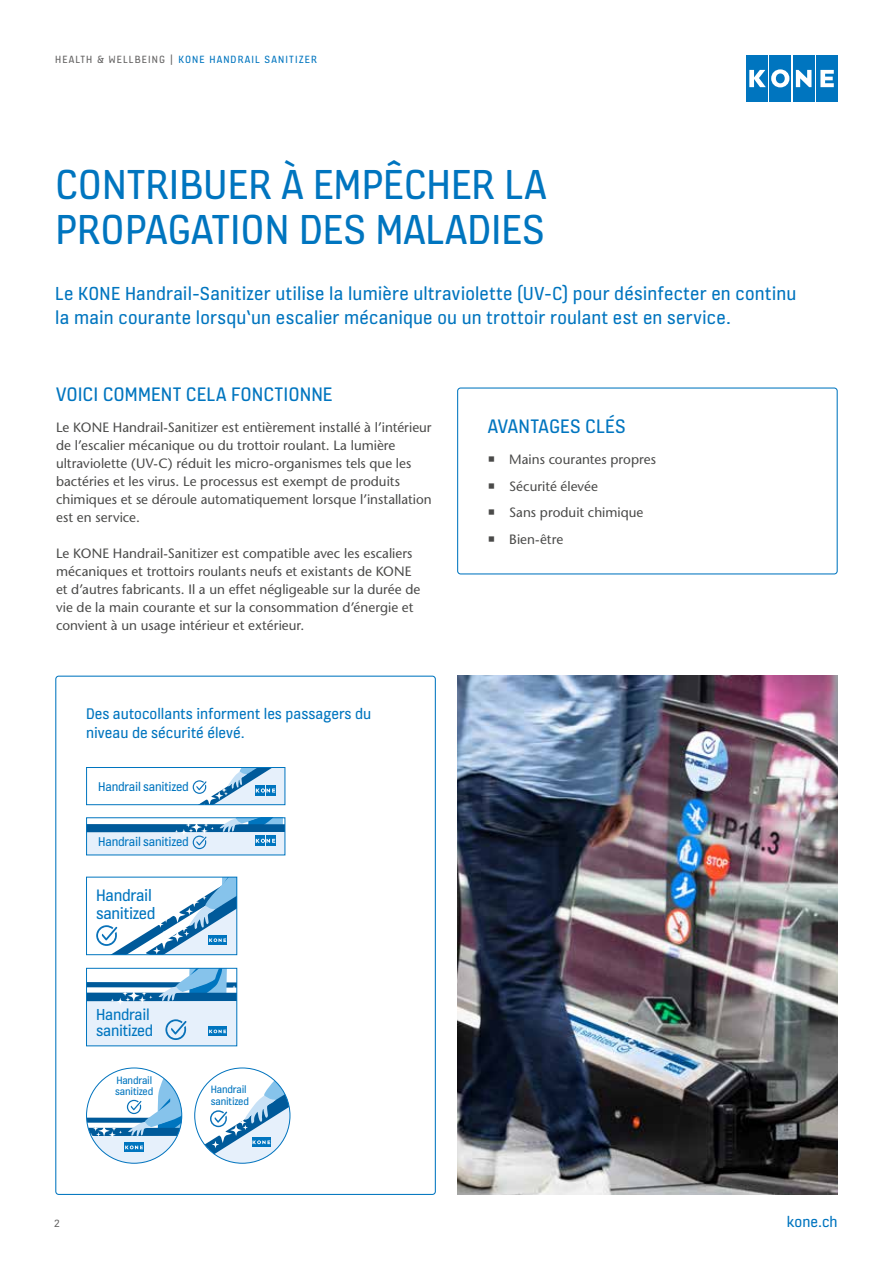
<style>
.page{position:relative;width:893px;height:1263px;background:#fff}
.page>*{position:absolute;margin:0;border:0;box-sizing:border-box;transform-origin:0 0}
.t1{font:45px/45px "KONE Information";color:#0075bf}
.t2{font:21px "KONE Information";letter-spacing:.01em;color:#0075bf}
.t3{font:20.25px/24px "KONE Information";letter-spacing:.01em;color:#0075bf}
.t4{font:17.85px/17.9px "KONE Information v 13";letter-spacing:-.02em;color:#0075bf}
.t5{font:17.1px/15.5px "KONE Information v 13";letter-spacing:-.02em;color:#0075bf}
.t6{font:16.5px/19.5px "KONE Information";color:#0075bf}
.t7{font:13.65px "KONE Information v 13";letter-spacing:-.02em;color:#0075bf}
.t8{font:13.5px/18px "Stone Sans";color:#4a4a49}
.t9{font:11.4px/11.4px "KONE Information v 13";letter-spacing:-.02em;color:#0075bf}
.t10{font:11.25px "KONE Information";letter-spacing:.1em;color:#0075bf}
.t11{font:11.25px "KONE Information";color:#646363}
.s1{color:#646363}
</style>
<div class="page">
<div style="left:457px;top:387px;width:381px;height:187px;border:1px solid #0075bf;border-radius:3px"></div>
<img style="left:457px;top:676px;width:381px;height:519px">
<div style="left:87px;top:997px;width:150px;height:49px;background:#e6f0fb"></div>
<svg style="left:88px;top:970px;width:147px;height:34px"></svg>
<svg style="left:209px;top:1027px;width:18px;height:9px"></svg>
<svg style="left:165px;top:1019px;width:22px;height:21px"></svg>
<div style="left:86px;top:968px;width:151px;height:78px;border:1px solid #0075bf"></div>
<svg style="left:96px;top:879px;width:139px;height:74px"></svg>
<div style="left:86px;top:877px;width:151px;height:78px;border:1px solid #0075bf"></div>
<div style="left:87px;top:828px;width:198px;height:27px;background:#e6f0fb"></div>
<svg style="left:88px;top:819px;width:195px;height:30px"></svg>
<svg style="left:192px;top:769px;width:91px;height:34px"></svg>
<div style="left:86px;top:767px;width:199px;height:38px;border:1px solid #0075bf"></div>
<svg style="left:87px;top:1069px;width:95px;height:94px"></svg>
<svg style="left:196px;top:1069px;width:94px;height:94px"></svg>
<div style="left:746px;top:55px;width:21px;height:47px;background:#0075bf"></div>
<div style="left:793px;top:55px;width:21px;height:47px;background:#0075bf"></div>
<svg style="left:796px;top:70px;width:15px;height:17px"></svg>
<div style="left:770px;top:55px;width:21px;height:47px;background:#0075bf"></div>
<svg style="left:749px;top:69px;width:40px;height:18px"></svg>
<div style="left:816px;top:55px;width:22px;height:47px;background:#0075bf"></div>
<svg style="left:820px;top:70px;width:14px;height:17px"></svg>
<p class="t10" style="left:55px;top:51px;width:263px"><span class="s1">HEALTH &amp; WELLBEING |</span> KONE HANDRAIL SANITIZER</p>
<h1 class="t1" style="left:55px;top:160px;width:493px">CONTRIBUER À EMPÊCHER LA<br>PROPAGATION DES MALADIES</h1>
<h3 class="t3" style="left:55px;top:280px;width:743px">Le KONE Handrail-Sanitizer utilise la lumière ultraviolette (UV-C) pour désinfecter en continu la main courante lorsqu‘un escalier mécanique ou un trottoir roulant est en service.</h3>
<h2 class="t2" style="left:56px;top:380px;width:278px">VOICI COMMENT CELA FONCTIONNE</h2>
<p class="t8" style="left:56px;top:418px;width:377px">Le KONE Handrail-Sanitizer est entièrement installé à l’intérieur de l’escalier mécanique ou du trottoir roulant. La lumière ultraviolette (UV-C) réduit les micro-organismes tels que les bactéries et les virus. Le processus est exempt de produits chimiques et se déroule automatiquement lorsque l’installation est en service.</p>
<p class="t8" style="left:56px;top:544px;width:366px">Le KONE Handrail-Sanitizer est compatible avec les escaliers mécaniques et trottoirs roulants neufs et existants de KONE et d’autres fabricants. Il a un effet négligeable sur la durée de vie de la main courante et sur la consommation d’énergie et convient à un usage intérieur et extérieur.</p>
<p class="t6" style="left:86px;top:703px;width:287px">Des autocollants informent les passagers du niveau de sécurité élevé.</p>
<p class="t7" style="left:98px;top:777px;width:92px">Handrail sanitized</p>
<p class="t7" style="left:98px;top:832px;width:92px">Handrail sanitized</p>
<h3 class="t4" style="left:96px;top:886px;width:61px">Handrail sanitized</h3>
<p class="t5" style="left:96px;top:1006px;width:58px">Handrail sanitized</p>
<p class="t9" style="left:115px;top:1074px;width:40px">Handrail sanitized</p>
<p class="t9" style="left:211px;top:1083px;width:40px">Handrail sanitized</p>
<h2 class="t2" style="left:488px;top:413px;width:139px">AVANTAGES CLÉS</h2>
<p class="t8" style="left:488px;top:450px;width:170px">○ Mains courantes propres</p>
<p class="t8" style="left:488px;top:477px;width:112px">○ Sécurité élevée</p>
<p class="t8" style="left:488px;top:503px;width:157px">○ Sans produit chimique</p>
<p class="t8" style="left:488px;top:530px;width:77px">○ Bien-être</p>
<p class="t11" style="left:54px;top:1216px;width:7px">2</p>
<p class="t6" style="left:787px;top:1211px;width:52px">kone.ch</p>
</div>
